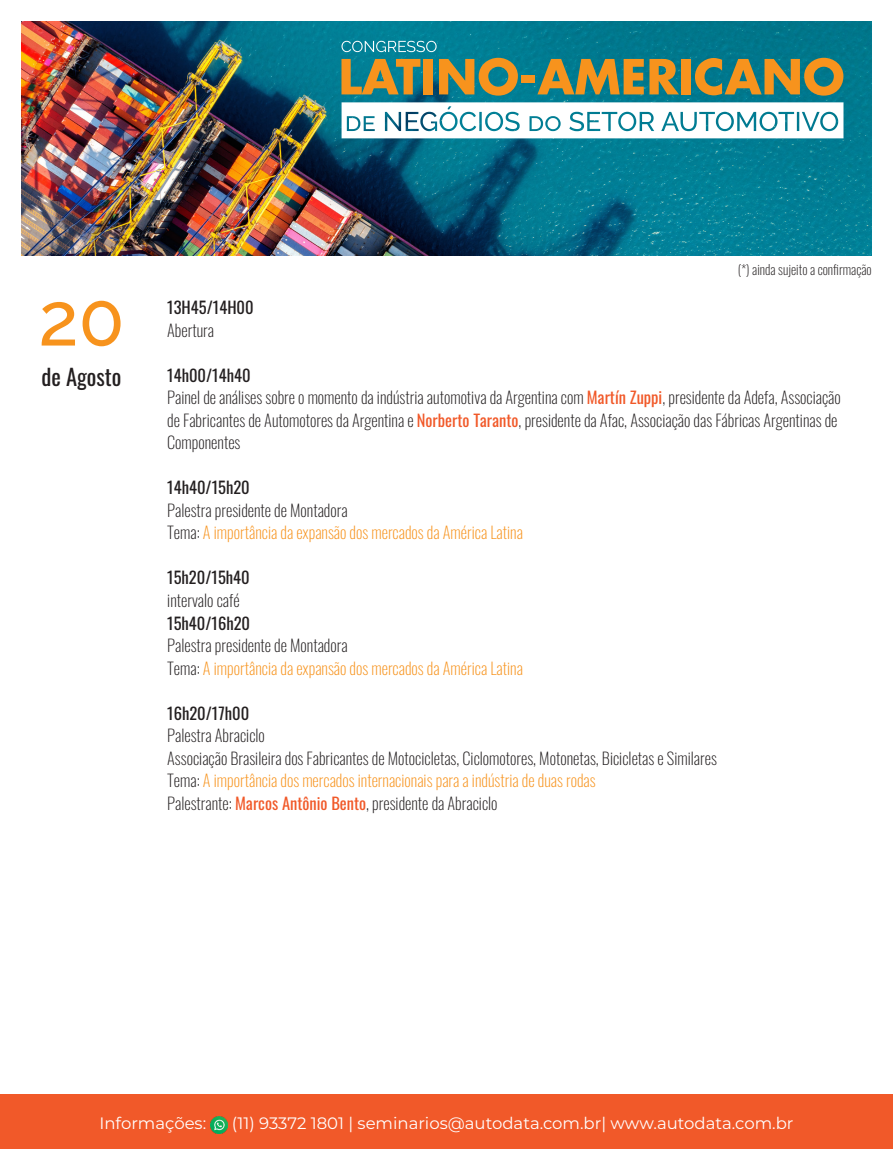
<style>
.page{position:relative;width:893px;height:1149px;background:#fff}
.page>*{position:absolute;margin:0;border:0;box-sizing:border-box;transform-origin:0 0}
.t1{font:500 75px "Raleway";color:#f7931d}
.t2{font:22.5px "Oswald";color:#231f20}
.t3{font:200 16.5px/22.5px "Oswald";color:#231f20}
.t4{font:200 16.5px/22.5px "Oswald";color:#f7931d}
.t5{font:16.5px "Montserrat";color:#fff}
.t6{font:16.5px "Oswald";color:#231f20}
.t7{font:200 13.5px "Oswald";color:#231f20}
.s1{font-weight:400}
.s2{font-weight:400;color:#f15929}
.s3{color:#231f20}
.s4{color:#f7931d}
</style>
<div class="page">
<img style="left:21px;top:21px;width:851px;height:234px">
<div style="left:0;top:1094px;width:893px;height:54px;background:#f15929"></div>
<img style="left:211px;top:1116px;width:17px;height:17px">
<svg style="left:342px;top:102px;width:501px;height:36px"></svg>
<svg style="left:341px;top:59px;width:79px;height:35px;background:#898952"></svg>
<div style="left:424px;top:59px;width:9px;height:35px;background:#f7931d"></div>
<svg style="left:439px;top:58px;width:79px;height:38px;background:#908a4f"></svg>
<div style="left:522px;top:76px;width:13px;height:7px;background:#f7931d"></div>
<svg style="left:537px;top:59px;width:142px;height:35px;background:#94894a"></svg>
<div style="left:681px;top:59px;width:10px;height:35px;background:#f7931d"></div>
<svg style="left:695px;top:58px;width:148px;height:38px;background:#848650"></svg>
<svg style="left:341px;top:41px;width:96px;height:11px"></svg>
<h1 class="t1" style="left:38px;top:276px;width:88px">20</h1>
<h2 class="t2" style="left:42px;top:356px;width:81px">de Agosto</h2>
<p class="t7" style="left:738px;top:257px;width:135px">(*) ainda sujeito a confirmação</p>
<p class="t6" style="left:167px;top:293px;width:88px">13H45/14H00</p>
<p class="t3" style="left:167px;top:317px;width:48px">Abertura</p>
<p class="t3" style="left:167px;top:362px;width:675px"><span class="s1">14h00/14h40<br></span>Painel de análises sobre o momento da indústria automotiva da Argentina com <span class="s2">Martín Zuppi</span>, presidente da Adefa, Associação de Fabricantes de Automotores da Argentina e <span class="s2">Norberto Taranto</span>, presidente da Afac, Associação das Fábricas Argentinas de Componentes</p>
<p class="t6" style="left:167px;top:473px;width:84px">14h40/15h20</p>
<p class="t4" style="left:167px;top:497px;width:357px"><span class="s3">Palestra presidente de Montadora<br>Tema:</span> A importância da expansão dos mercados da América Latina</p>
<p class="t6" style="left:167px;top:563px;width:84px">15h20/15h40</p>
<p class="t3" style="left:167px;top:587px;width:74px">intervalo café</p>
<p class="t6" style="left:167px;top:608px;width:84px">15h40/16h20</p>
<p class="t4" style="left:167px;top:632px;width:357px"><span class="s3">Palestra presidente de Montadora<br>Tema:</span> A importância da expansão dos mercados da América Latina</p>
<p class="t6" style="left:167px;top:698px;width:83px">16h20/17h00</p>
<p class="t3" style="left:167px;top:722px;width:551px">Palestra Abraciclo<br>Associação Brasileira dos Fabricantes de Motocicletas, Ciclomotores, Motonetas, Bicicletas e Similares Tema: <span class="s4">A importância dos mercados internacionais para a indústria de duas rodas<br></span>Palestrante: <span class="s2">Marcos Antônio Bento</span>, presidente da Abraciclo</p>
<p class="t5" style="left:99px;top:1111px;width:108px">Informações:</p>
<p class="t5" style="left:232px;top:1111px;width:563px">(11) 93372 1801 | seminarios@autodata.com.br| www.autodata.com.br</p>
</div>
